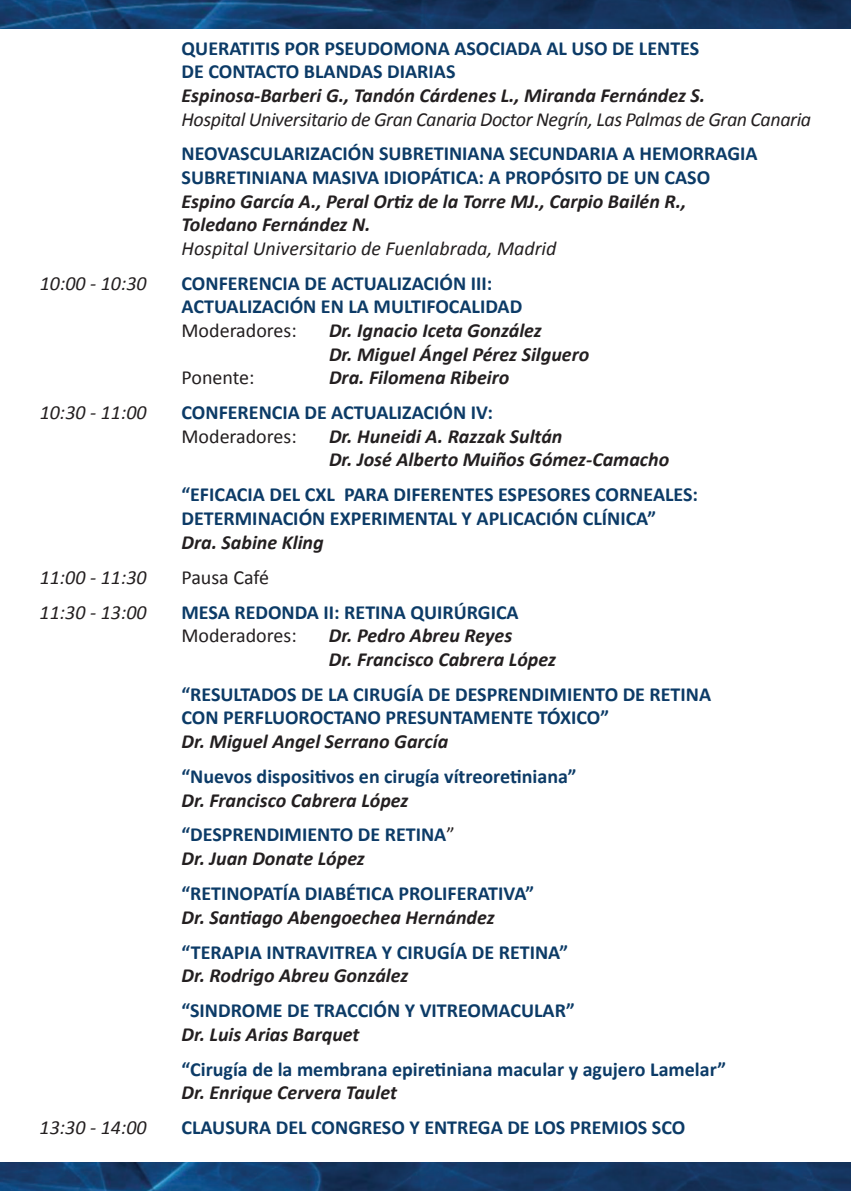
<style>
.page{position:relative;width:851px;height:1191px;background:#fff}
.page>*{position:absolute;margin:0;border:0;box-sizing:border-box;transform-origin:0 0}
.t1{font:700 20px/23.6px "Calibri";color:#0c3b67}
.t2{font:italic 700 20px/23.6px "Calibri";color:#231f20}
.t3{font:italic 20px "Calibri";letter-spacing:-.02em;color:#231f20}
.t4{font:20px "Calibri";color:#231f20}
.t5{font:italic 20px "Calibri";color:#231f20}
.s1{font-style:normal;color:#0c3b67}
.s2{font-weight:400;font-style:normal}
</style>
<div class="page">
<img style="left:0;top:0;width:850px;height:28px">
<img style="left:0;top:1162px;width:850px;height:29px">
<p class="t1" style="left:181px;top:35px;width:519px">QUERATITIS POR PSEUDOMONA ASOCIADA AL USO DE LENTES<br>DE CONTACTO BLANDAS DIARIAS</p>
<p class="t2" style="left:181px;top:83px;width:525px">Espinosa-Barberi G., Tandón Cárdenes L., Miranda Fernández S.</p>
<p class="t3" style="left:181px;top:106px;width:631px">Hospital Universitario de Gran Canaria Doctor Negrín, Las Palmas de Gran Canaria</p>
<p class="t1" style="left:181px;top:141px;width:577px">NEOVASCULARIZACIÓN SUBRETINIANA SECUNDARIA A HEMORRAGIA<br>SUBRETINIANA MASIVA IDIOPÁTICA: A PROPÓSITO DE UN CASO</p>
<p class="t2" style="left:181px;top:188px;width:506px">Espino García A., Peral Ortiz de la Torre MJ., Carpio Bailén R.,<br>Toledano Fernández N.</p>
<p class="t5" style="left:181px;top:236px;width:376px">Hospital Universitario de Fuenlabrada, Madrid</p>
<p class="t3" style="left:40px;top:271px;width:109px">10:00 - 10:30</p>
<p class="t1" style="left:181px;top:270px;width:342px">CONFERENCIA DE ACTUALIZACIÓN III:<br>ACTUALIZACIÓN EN LA MULTIFOCALIDAD</p>
<p class="t4" style="left:181px;top:318px;width:117px">Moderadores:</p>
<p class="t2" style="left:329px;top:318px;width:262px">Dr. Ignacio Iceta González<br>Dr. Miguel Ángel Pérez Silguero</p>
<p class="t4" style="left:181px;top:365px;width:75px">Ponente:</p>
<p class="t2" style="left:329px;top:365px;width:182px">Dra. Filomena Ribeiro</p>
<p class="t3" style="left:40px;top:400px;width:109px">10:30 - 11:00</p>
<p class="t1" style="left:181px;top:400px;width:313px">CONFERENCIA DE ACTUALIZACIÓN IV:</p>
<p class="t4" style="left:181px;top:424px;width:117px">Moderadores:</p>
<p class="t2" style="left:329px;top:423px;width:342px">Dr. Huneidi A. Razzak Sultán<br>Dr. José Alberto Muiños Gómez-Camacho</p>
<p class="t1" style="left:181px;top:482px;width:518px">“EFICACIA DEL CXL PARA DIFERENTES ESPESORES CORNEALES:<br>DETERMINACIÓN EXPERIMENTAL Y APLICACIÓN CLÍNICA”</p>
<p class="t2" style="left:181px;top:529px;width:144px">Dra. Sabine Kling</p>
<p class="t3" style="left:40px;top:564px;width:109px">11:00 - 11:30</p>
<p class="t4" style="left:181px;top:564px;width:89px">Pausa Café</p>
<p class="t3" style="left:40px;top:599px;width:109px">11:30 - 13:00</p>
<p class="t1" style="left:181px;top:599px;width:339px">MESA REDONDA II: RETINA QUIRÚRGICA</p>
<p class="t4" style="left:181px;top:623px;width:117px">Moderadores:</p>
<p class="t2" style="left:329px;top:623px;width:228px">Dr. Pedro Abreu Reyes<br>Dr. Francisco Cabrera López</p>
<p class="t1" style="left:181px;top:681px;width:531px">“RESULTADOS DE LA CIRUGÍA DE DESPRENDIMIENTO DE RETINA<br>CON PERFLUOROCTANO PRESUNTAMENTE TÓXICO”</p>
<p class="t2" style="left:181px;top:728px;width:268px">Dr. Miguel Angel Serrano García</p>
<p class="t1" style="left:181px;top:763px;width:396px">“Nuevos dispositivos en cirugía vítreoretiniana”</p>
<p class="t2" style="left:181px;top:781px;width:275px;line-height:35px">Dr. Francisco Cabrera López <span class="s1">“DESPRENDIMIENTO DE RETINA</span><span class="s2">”</span></p>
<p class="t2" style="left:181px;top:845px;width:185px">Dr. Juan Donate López</p>
<p class="t1" style="left:181px;top:880px;width:354px">“RETINOPATÍA DIABÉTICA PROLIFERATIVA”</p>
<p class="t2" style="left:181px;top:904px;width:315px">Dr. Santiago Abengoechea Hernández</p>
<p class="t1" style="left:181px;top:939px;width:388px">“TERAPIA INTRAVITREA Y CIRUGÍA DE RETINA”</p>
<p class="t2" style="left:181px;top:962px;width:228px">Dr. Rodrigo Abreu González</p>
<p class="t1" style="left:181px;top:997px;width:394px">“SINDROME DE TRACCIÓN Y VITREOMACULAR”</p>
<p class="t2" style="left:181px;top:1021px;width:179px">Dr. Luis Arias Barquet</p>
<p class="t1" style="left:181px;top:1056px;width:546px">“Cirugía de la membrana epiretiniana macular y agujero Lamelar”</p>
<p class="t2" style="left:181px;top:1080px;width:217px">Dr. Enrique Cervera Taulet</p>
<p class="t3" style="left:40px;top:1115px;width:108px">13:30 - 14:00</p>
<p class="t1" style="left:181px;top:1114px;width:505px">CLAUSURA DEL CONGRESO Y ENTREGA DE LOS PREMIOS SCO</p>
</div>
